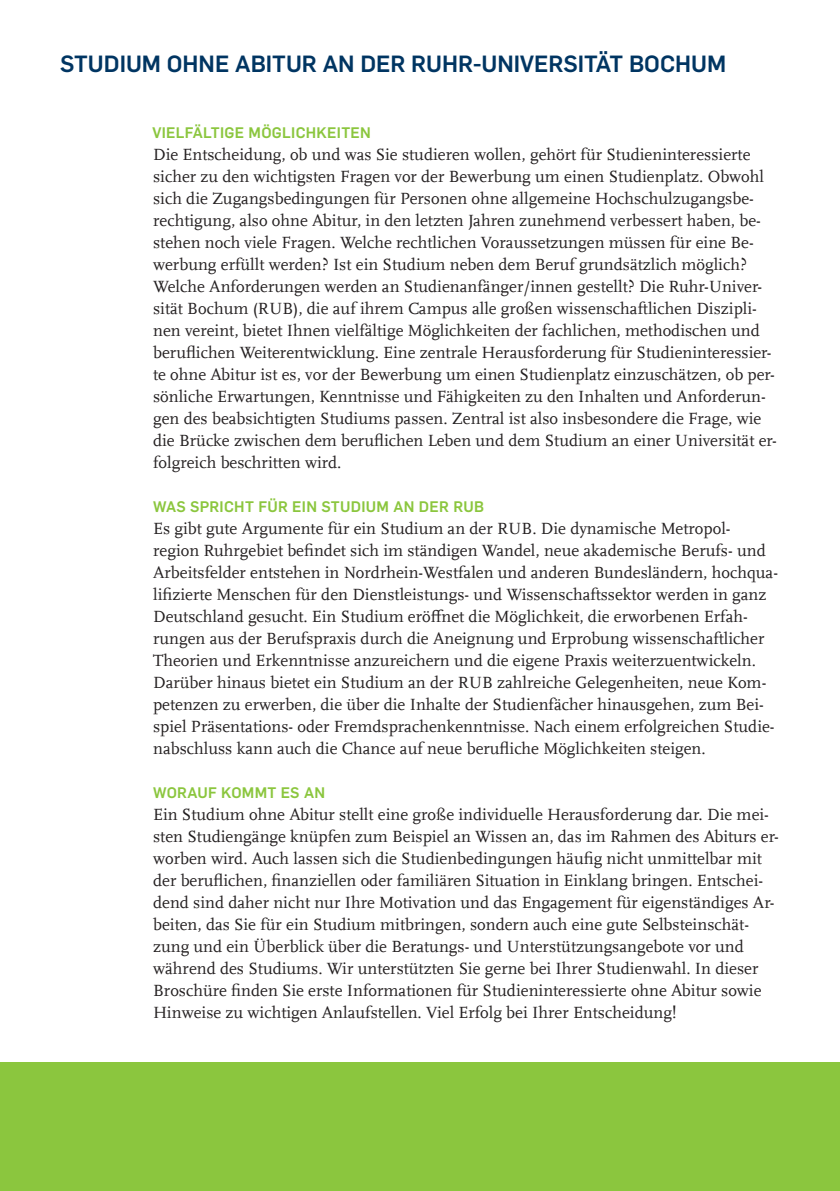
<style>
.page{position:relative;width:840px;height:1191px;background:#fff}
.page>*{position:absolute;margin:0;border:0;box-sizing:border-box;transform-origin:0 0}
.t1{font:700 23px "Rub Flama";color:#003562}
.t2{font:17px/22px "RUB Scala MZ";color:#231f20}
.t3{font:700 15px "Rub Flama";letter-spacing:.02em;color:#8bc63e}
</style>
<div class="page">
<div style="left:0;top:1062px;width:839px;height:129px;background:#8bc63e"></div>
<h1 class="t1" style="left:60px;top:47px;width:667px">STUDIUM OHNE ABITUR AN DER RUHR-UNIVERSITÄT BOCHUM</h1>
<p class="t3" style="left:152px;top:122px;width:220px">VIELFÄLTIGE MÖGLICHKEITEN</p>
<p class="t2" style="left:153px;top:143px;width:625px">Die Entscheidung, ob und was Sie studieren wollen, gehört für Studieninteressierte sicher zu den wichtigsten Fragen vor der Bewerbung um einen Studienplatz. Obwohl sich die Zugangsbedingungen für Personen ohne allgemeine Hochschulzugangsbe&shy;rechtigung, also ohne Abitur, in den letzten Jahren zunehmend verbessert haben, be&shy;stehen noch viele Fragen. Welche rechtlichen Voraussetzungen müssen für eine Be&shy;werbung erfüllt werden? Ist ein Studium neben dem Beruf grundsätzlich möglich?<br>Welche Anforderungen werden an Studienanfänger/innen gestellt? Die Ruhr-Univer&shy;sität Bochum (RUB), die auf ihrem Campus alle großen wissenschaftlichen Diszipli&shy;nen vereint, bietet Ihnen vielfältige Möglichkeiten der fachlichen, methodischen und beruflichen Weiterentwicklung. Eine zentrale Herausforderung für Studieninteressier&shy;te ohne Abitur ist es, vor der Bewerbung um einen Studienplatz einzuschätzen, ob per&shy;sönliche Erwartungen, Kenntnisse und Fähigkeiten zu den Inhalten und Anforderun&shy;gen des beabsichtigten Studiums passen. Zentral ist also insbesondere die Frage, wie die Brücke zwischen dem beruflichen Leben und dem Studium an einer Universität er&shy;folgreich beschritten wird.</p>
<p class="t3" style="left:153px;top:496px;width:332px">WAS SPRICHT FÜR EIN STUDIUM AN DER RUB</p>
<p class="t2" style="left:153px;top:517px;width:626px">Es gibt gute Argumente für ein Studium an der RUB. Die dynamische Metropol&shy;region Ruhrgebiet befindet sich im ständigen Wandel, neue akademische Berufs- und Arbeitsfelder entstehen in Nordrhein-Westfalen und anderen Bundesländern, hochqua&shy;lifizierte Menschen für den Dienstleistungs- und Wissenschaftssektor werden in ganz Deutschland gesucht. Ein Studium eröffnet die Möglichkeit, die erworbenen Erfah&shy;rungen aus der Berufspraxis durch die Aneignung und Erprobung wissenschaftlicher Theorien und Erkenntnisse anzureichern und die eigene Praxis weiterzuentwickeln.<br>Darüber hinaus bietet ein Studium an der RUB zahlreiche Gelegenheiten, neue Kom&shy;petenzen zu erwerben, die über die Inhalte der Studienfächer hinausgehen, zum Bei&shy;spiel Präsentations- oder Fremdsprachenkenntnisse. Nach einem erfolgreichen Studie&shy;nabschluss kann auch die Chance auf neue berufliche Möglichkeiten steigen.</p>
<p class="t3" style="left:153px;top:782px;width:173px">WORAUF KOMMT ES AN</p>
<p class="t2" style="left:153px;top:803px;width:627px">Ein Studium ohne Abitur stellt eine große individuelle Herausforderung dar. Die mei&shy;sten Studiengänge knüpfen zum Beispiel an Wissen an, das im Rahmen des Abiturs er&shy;worben wird. Auch lassen sich die Studienbedingungen häufig nicht unmittelbar mit der beruflichen, finanziellen oder familiären Situation in Einklang bringen. Entschei&shy;dend sind daher nicht nur Ihre Motivation und das Engagement für eigenständiges Ar&shy;beiten, das Sie für ein Studium mitbringen, sondern auch eine gute Selbsteinschät&shy;zung und ein Überblick über die Beratungs- und Unterstützungsangebote vor und während des Studiums. Wir unterstützten Sie gerne bei Ihrer Studienwahl. In dieser Broschüre finden Sie erste Informationen für Studieninteressierte ohne Abitur sowie Hinweise zu wichtigen Anlaufstellen. Viel Erfolg bei Ihrer Entscheidung!</p>
</div>
